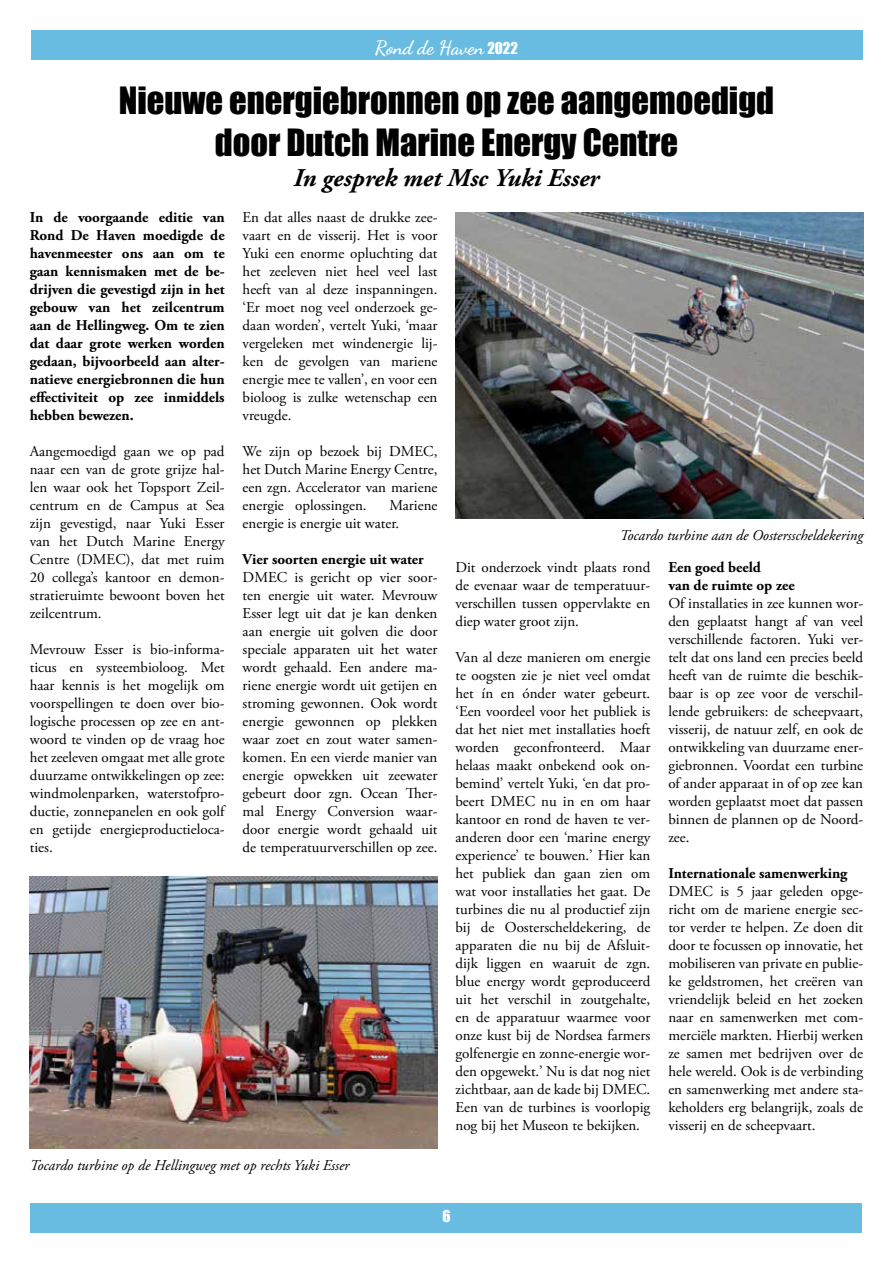
<style>
.page{position:relative;width:893px;height:1263px;background:#fff}
.page>*{position:absolute;margin:0;border:0;box-sizing:border-box;transform-origin:0 0}
.t1{font:34.5px/42px "Impact";color:#000;text-align:center}
.t2{font:italic 700 25.5px "Adobe Garamond Pro";color:#000}
.t3{font:19.5px "Dancing Script";color:#fff}
.t4{font:15px/18px "Adobe Garamond Pro";color:#000;text-align:justify}
.t5{font:700 15px/18px "Adobe Garamond Pro";color:#000;text-align:justify}
.t6{font:italic 15px "Adobe Garamond Pro";color:#000}
.t7{font:15px "Impact";color:#fff}
.s1{font-family:"Impact";font-size:15px}
</style>
<div class="page">
<div style="left:31px;top:31px;width:831px;height:29px;background:#69bce1"></div>
<div style="left:31px;top:1203px;width:831px;height:29px;background:#69bce1"></div>
<img style="left:455px;top:213px;width:408px;height:305px">
<img style="left:30px;top:876px;width:407px;height:272px">
<h3 class="t3" style="left:375px;top:33px;width:145px">Rond de Haven <span class="s1">2022</span></h3>
<h1 class="t1" style="left:119px;top:78px;width:657px">Nieuwe energiebronnen op zee aangemoedigd door Dutch Marine Energy Centre</h1>
<h2 class="t2" style="left:294px;top:164px;width:307px">In gesprek met Msc Yuki Esser</h2>
<p class="t5" style="left:30px;top:209px;width:196px">In de voorgaande editie van Rond De Haven moedigde de havenmeester ons aan om te gaan kennismaken met de be&shy;drijven die gevestigd zijn in het gebouw van het zeilcentrum aan de Hellingweg. Om te zien dat daar grote werken worden gedaan, bijvoorbeeld aan alter&shy;natieve energiebronnen die hun effectiviteit op zee inmiddels hebben bewezen.</p>
<p class="t4" style="left:30px;top:443px;width:196px">Aangemoedigd gaan we op pad naar een van de grote grijze hal&shy;len waar ook het Topsport Zeil&shy;centrum en de Campus at Sea zijn gevestigd, naar Yuki Esser van het Dutch Marine Energy Centre (DMEC), dat met ruim 20 collega’s kantoor en demon&shy;stratieruimte bewoont boven het zeilcentrum.</p>
<p class="t4" style="left:30px;top:641px;width:196px">Mevrouw Esser is bio-informa&shy;ticus en systeembioloog. Met haar kennis is het mogelijk om voorspellingen te doen over bio&shy;logische processen op zee en ant&shy;woord te vinden op de vraag hoe het zeeleven omgaat met alle grote duurzame ontwikkelingen op zee: windmolenparken, waterstofpro&shy;ductie, zonnepanelen en ook golf en getijde energieproductieloca&shy;ties.</p>
<p class="t4" style="left:243px;top:209px;width:196px">En dat alles naast de drukke zee&shy;vaart en de visserij. Het is voor Yuki een enorme opluchting dat het zeeleven niet heel veel last heeft van al deze inspanningen. ‘Er moet nog veel onderzoek ge&shy;daan worden’, vertelt Yuki, ‘maar vergeleken met windenergie lij&shy;ken de gevolgen van mariene energie mee te vallen’, en voor een bioloog is zulke wetenschap een vreugde.</p>
<p class="t4" style="left:243px;top:443px;width:196px">We zijn op bezoek bij DMEC, het Dutch Marine Energy Centre, een zgn. Accelerator van mariene energie oplossingen.</p>
<p class="t4" style="left:243px;top:497px;width:196px;text-indent:147px">Mariene energie is energie uit water.</p>
<p class="t5" style="left:243px;top:551px;width:183px">Vier soorten energie uit water</p>
<p class="t4" style="left:243px;top:569px;width:196px">DMEC is gericht op vier soor&shy;ten energie uit water. Mevrouw Esser legt uit dat je kan denken aan energie uit golven die door speciale apparaten uit het water wordt gehaald. Een andere ma&shy;riene energie wordt uit getijen en stroming gewonnen. Ook wordt energie gewonnen op plekken waar zoet en zout water samen&shy;komen. En een vierde manier van energie opwekken uit zeewater gebeurt door zgn. Ocean Ther&shy;mal Energy Conversion waar&shy;door energie wordt gehaald uit de temperatuurverschillen op zee.</p>
<p class="t6" style="left:30px;top:1156px;width:321px">Tocardo turbine op de Hellingweg met op rechts Yuki Esser</p>
<p class="t6" style="left:620px;top:526px;width:245px">Tocardo turbine aan de Oostersscheldekering</p>
<p class="t4" style="left:455px;top:559px;width:196px">Dit onderzoek vindt plaats rond de evenaar waar de temperatuur&shy;verschillen tussen oppervlakte en diep water groot zijn.</p>
<p class="t4" style="left:455px;top:649px;width:196px">Van al deze manieren om energie te oogsten zie je niet veel omdat het ín en ónder water gebeurt. ‘Een voordeel voor het publiek is dat het niet met installaties hoeft worden geconfronteerd. Maar helaas maakt onbekend ook on&shy;bemind’ vertelt Yuki, ‘en dat pro&shy;beert DMEC nu in en om haar kantoor en rond de haven te ver&shy;anderen door een ‘marine energy experience’ te bouwen.’ Hier kan het publiek dan gaan zien om wat voor installaties het gaat. De turbines die nu al productief zijn bij de Oosterscheldekering, de apparaten die nu bij de Afsluit&shy;dijk liggen en waaruit de zgn. blue energy wordt geproduceerd uit het verschil in zoutgehalte, en de apparatuur waarmee voor onze kust bij de Nordsea farmers golfenergie en zonne-energie wor&shy;den opgewekt.’ Nu is dat nog niet zichtbaar, aan de kade bij DMEC.<br>Een van de turbines is voorlopig nog bij het Museon te bekijken.</p>
<p class="t5" style="left:668px;top:559px;width:128px">Een goed beeld<br>van de ruimte op zee</p>
<p class="t4" style="left:668px;top:595px;width:196px">Of installaties in zee kunnen wor&shy;den geplaatst hangt af van veel verschillende factoren. Yuki ver&shy;telt dat ons land een precies beeld heeft van de ruimte die beschik&shy;baar is op zee voor de verschil&shy;lende gebruikers: de scheepvaart, visserij, de natuur zelf, en ook de ontwikkeling van duurzame ener&shy;giebronnen. Voordat een turbine of ander apparaat in of op zee kan worden geplaatst moet dat passen binnen de plannen op de Noord&shy;zee.</p>
<p class="t5" style="left:668px;top:865px;width:181px">Internationale samenwerking</p>
<p class="t4" style="left:668px;top:883px;width:196px">DMEC is 5 jaar geleden opge&shy;richt om de mariene energie sec&shy;tor verder te helpen. Ze doen dit door te focussen op innovatie, het mobiliseren van private en publie&shy;ke geldstromen, het creëren van vriendelijk beleid en het zoeken naar en samenwerken met com&shy;merciële markten. Hierbij werken ze samen met bedrijven over de hele wereld. Ook is de verbinding en samenwerking met andere sta&shy;keholders erg belangrijk, zoals de visserij en de scheepvaart.</p>
<p class="t7" style="left:442px;top:1204px;width:10px">6</p>
</div>
